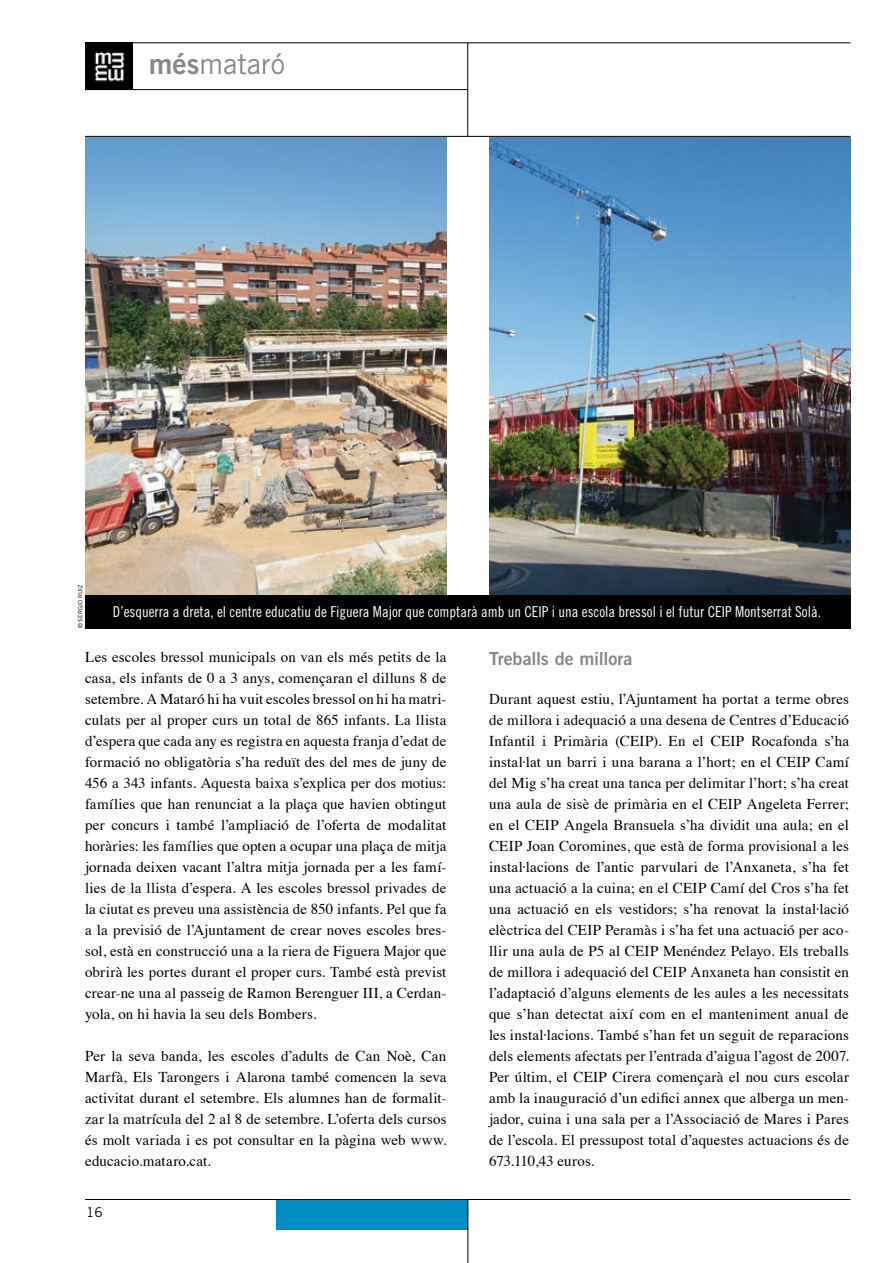
<style>
.page{position:relative;width:893px;height:1263px;background:#fff}
.page>*{position:absolute;margin:0;border:0;box-sizing:border-box;transform-origin:0 0}
.t1{font:28.5px "Trade Gothic";color:#87888a}
.t2{font:18px "Trade Gothic Bold Two";letter-spacing:-.01em;color:#87888a}
.t3{font:15px/21px "Times";letter-spacing:.01em;color:#000;text-align:justify}
.t4{font:15px "Trade Gothic Cond Eighteen";color:#fff}
.t5{font:13.5px "Trade Gothic";color:#000}
.t6{font:6px "Trade Gothic";color:#000}
.s1{font-family:"Trade Gothic Bold Two"}
</style>
<div class="page">
<hr style="left:85px;top:43px;width:765px;height:1px;background:#000">
<hr style="left:467px;top:43px;width:1px;height:93px;background:#000">
<hr style="left:85px;top:89px;width:383px;height:1px;background:#000">
<img style="left:85px;top:44px;width:47px;height:45px">
<div style="left:276px;top:1199px;width:192px;height:30px;background:#008ec2"></div>
<hr style="left:468px;top:1199px;width:1px;height:64px;background:#000">
<hr style="left:85px;top:1199px;width:765px;height:1px;background:#000">
<img style="left:85px;top:137px;width:361px;height:458px">
<img style="left:489px;top:137px;width:361px;height:458px">
<hr style="left:85px;top:136px;width:765px;height:1px;background:#000">
<div style="left:85px;top:595px;width:766px;height:34px;background:#000"></div>
<h1 class="t1" style="left:149px;top:47px;width:138px"><span class="s1">més</span>mataró</h1>
<p class="t6" style="left:77px;top:628px;width:45px;rotate:-90deg">© SERGIO RUIZ</p>
<p class="t4" style="left:113px;top:603px;width:710px">D’esquerra a dreta, el centre educatiu de Figuera Major que comptarà amb un CEIP i una escola bressol i el futur CEIP Montserrat Solà.</p>
<p class="t3" style="left:85px;top:645px;width:363px">Les escoles bressol municipals on van els més petits de la casa, els infants de 0 a 3 anys, començaran el dilluns 8 de setembre. A Mataró hi ha vuit escoles bressol on hi ha matri&shy;culats per al proper curs un total de 865 infants. La llista d’espera que cada any es registra en aquesta franja d’edat de formació no obligatòria s’ha reduït des del mes de juny de 456 a 343 infants. Aquesta baixa s’explica per dos motius: famílies que han renunciat a la plaça que havien obtingut per concurs i també l’ampliació de l’oferta de modalitat horàries: les famílies que opten a ocupar una plaça de mitja jornada deixen vacant l’altra mitja jornada per a les famí&shy;lies de la llista d’espera. A les escoles bressol privades de la ciutat es preveu una assistència de 850 infants. Pel que fa a la previsió de l’Ajuntament de crear noves escoles bres&shy;sol, està en construcció una a la riera de Figuera Major que obrirà les portes durant el proper curs. També està previst crear-ne una al passeig de Ramon Berenguer III, a Cerdan&shy;yola, on hi havia la seu dels Bombers.</p>
<p class="t3" style="left:85px;top:1044px;width:363px">Per la seva banda, les escoles d’adults de Can Noè, Can Marfà, Els Tarongers i Alarona també comencen la seva activitat durant el setembre. Els alumnes han de formalit&shy;zar la matrícula del 2 al 8 de setembre. L’oferta dels cursos és molt variada i es pot consultar en la pàgina web www. educacio.mataro.cat.</p>
<p class="t5" style="left:86px;top:1204px;width:18px">16</p>
<p class="t2" style="left:489px;top:647px;width:145px">Treballs de millora</p>
<p class="t3" style="left:489px;top:687px;width:362px">Durant aquest estiu, l’Ajuntament ha portat a terme obres de millora i adequació a una desena de Centres d’Educació Infantil i Primària (CEIP). En el CEIP Rocafonda s’ha instal·lat un barri i una barana a l’hort; en el CEIP Camí del Mig s’ha creat una tanca per delimitar l’hort; s’ha creat una aula de sisè de primària en el CEIP Angeleta Ferrer; en el CEIP Angela Bransuela s’ha dividit una aula; en el CEIP Joan Coromines, que està de forma provisional a les instal·lacions de l’antic parvulari de l’Anxaneta, s’ha fet una actuació a la cuina; en el CEIP Camí del Cros s’ha fet una actuació en els vestidors; s’ha renovat la instal·lació elèctrica del CEIP Peramàs i s’ha fet una actuació per aco&shy;llir una aula de P5 al CEIP Menéndez Pelayo. Els treballs de millora i adequació del CEIP Anxaneta han consistit en l’adaptació d’alguns elements de les aules a les necessitats que s’han detectat així com en el manteniment anual de les instal·lacions. També s’han fet un seguit de reparacions dels elements afectats per l’entrada d’aigua l’agost de 2007.<br>Per últim, el CEIP Cirera començarà el nou curs escolar amb la inauguració d’un edifici annex que alberga un men&shy;jador, cuina i una sala per a l’Associació de Mares i Pares de l’escola. El pressupost total d’aquestes actuacions és de 673.110,43 euros.</p>
</div>
